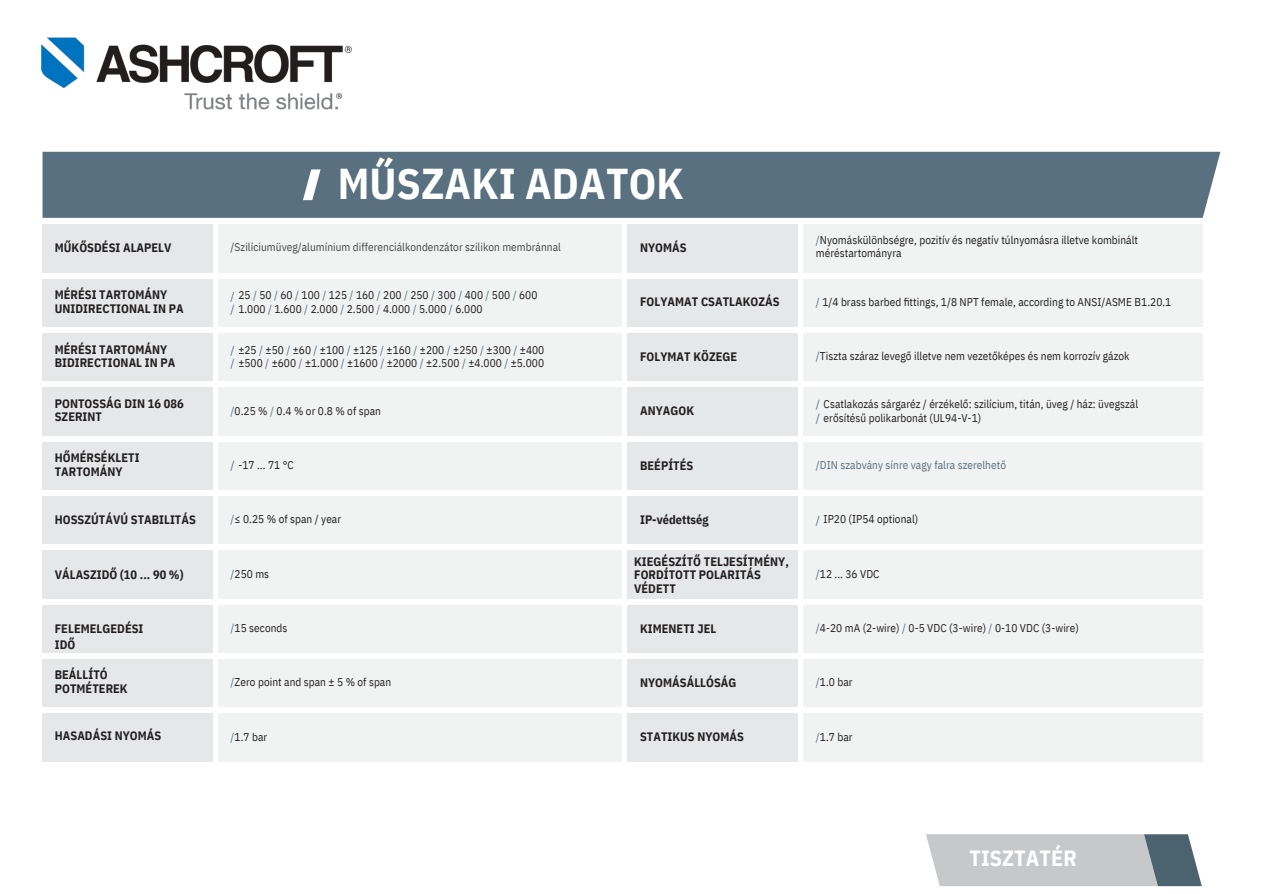
<style>
.page{position:relative;width:1263px;height:894px;background:#fff}
.page>*{position:absolute;margin:0;border:0;box-sizing:border-box;transform-origin:0 0}
.t1{font:700 43.05px "IBM Plex Sans Cond";letter-spacing:.005em;color:#fff}
.t2{font:700 22.05px "IBM Plex Sans Cond";letter-spacing:.005em;color:#fff}
.t3{font:700 12.3px/13.5px "IBM Plex Sans Cond";letter-spacing:.005em;color:#231f20}
.t4{font:11.25px/13.5px "IBM Plex Sans Cond";letter-spacing:.005em;color:#231f20}
.t5{font:11.25px "IBM Plex Sans Cond";letter-spacing:.005em;color:#4b4b4d}
.t6{font:11.25px "IBM Plex Sans Cond";letter-spacing:.005em;color:#58707f}
.s1{font-family:"IBM Plex Sans";color:#58707f}
.s2{color:#58707f}
</style>
<div class="page">
<img style="left:41px;top:37px;width:311px;height:73px">
<div style="left:43px;top:225px;width:169px;height:47px;background:#e6e7e8"></div>
<div style="left:628px;top:225px;width:169px;height:47px;background:#e6e7e8"></div>
<div style="left:43px;top:279px;width:169px;height:47px;background:#e6e7e8"></div>
<div style="left:628px;top:279px;width:169px;height:47px;background:#e6e7e8"></div>
<div style="left:43px;top:333px;width:169px;height:48px;background:#e6e7e8"></div>
<div style="left:628px;top:333px;width:169px;height:48px;background:#e6e7e8"></div>
<div style="left:43px;top:388px;width:169px;height:47px;background:#e6e7e8"></div>
<div style="left:628px;top:388px;width:169px;height:47px;background:#e6e7e8"></div>
<div style="left:43px;top:442px;width:169px;height:47px;background:#e6e7e8"></div>
<div style="left:628px;top:442px;width:169px;height:47px;background:#e6e7e8"></div>
<div style="left:43px;top:496px;width:169px;height:47px;background:#e6e7e8"></div>
<div style="left:628px;top:496px;width:169px;height:47px;background:#e6e7e8"></div>
<div style="left:43px;top:550px;width:169px;height:48px;background:#e6e7e8"></div>
<div style="left:628px;top:550px;width:169px;height:48px;background:#e6e7e8"></div>
<div style="left:43px;top:605px;width:169px;height:47px;background:#e6e7e8"></div>
<div style="left:628px;top:605px;width:169px;height:47px;background:#e6e7e8"></div>
<div style="left:628px;top:659px;width:169px;height:47px;background:#e6e7e8"></div>
<div style="left:628px;top:713px;width:169px;height:48px;background:#e6e7e8"></div>
<div style="left:43px;top:659px;width:169px;height:47px;background:#e6e7e8"></div>
<div style="left:43px;top:713px;width:169px;height:48px;background:#e6e7e8"></div>
<div style="left:218px;top:225px;width:404px;height:47px;background:#f1f2f2"></div>
<div style="left:804px;top:225px;width:399px;height:47px;background:#f1f2f2"></div>
<div style="left:218px;top:550px;width:404px;height:48px;background:#f1f2f2"></div>
<div style="left:804px;top:550px;width:399px;height:48px;background:#f1f2f2"></div>
<div style="left:218px;top:388px;width:404px;height:47px;background:#f1f2f2"></div>
<div style="left:804px;top:388px;width:399px;height:47px;background:#f1f2f2"></div>
<div style="left:218px;top:279px;width:404px;height:47px;background:#f1f2f2"></div>
<div style="left:804px;top:279px;width:399px;height:47px;background:#f1f2f2"></div>
<div style="left:218px;top:605px;width:404px;height:47px;background:#f1f2f2"></div>
<div style="left:804px;top:605px;width:399px;height:47px;background:#f1f2f2"></div>
<div style="left:804px;top:659px;width:399px;height:47px;background:#f1f2f2"></div>
<div style="left:804px;top:713px;width:399px;height:48px;background:#f1f2f2"></div>
<div style="left:218px;top:442px;width:404px;height:47px;background:#f1f2f2"></div>
<div style="left:804px;top:442px;width:399px;height:47px;background:#f1f2f2"></div>
<div style="left:218px;top:713px;width:404px;height:48px;background:#f1f2f2"></div>
<div style="left:218px;top:333px;width:404px;height:48px;background:#f1f2f2"></div>
<div style="left:804px;top:333px;width:399px;height:48px;background:#f1f2f2"></div>
<div style="left:218px;top:659px;width:404px;height:47px;background:#f1f2f2"></div>
<div style="left:218px;top:496px;width:404px;height:47px;background:#f1f2f2"></div>
<div style="left:804px;top:496px;width:399px;height:47px;background:#f1f2f2"></div>
<div style="left:43px;top:152px;width:1177px;height:66px;background:#58707f"></div>
<svg style="left:303px;top:169px;width:18px;height:31px"></svg>
<svg style="left:926px;top:834px;width:276px;height:51px;background:#b6babe"></svg>
<p class="t1" style="left:338px;top:155px;width:348px">MŰSZAKI ADATOK</p>
<h3 class="t3" style="left:55px;top:241px;width:118px">MŰKŐSDÉSI ALAPELV</h3>
<p class="t3" style="left:640px;top:241px;width:48px">NYOMÁS</p>
<h3 class="t5" style="left:231px;top:239px;width:332px">/Szilíciumüveg/alumínium differenciálkondenzátor szilikon membránnal</h3>
<p class="t3" style="left:55px;top:288px;width:130px">MÉRÉSI TARTOMÁNY<br>UNIDIRECTIONAL IN PA</p>
<p class="t3" style="left:55px;top:342px;width:122px">MÉRÉSI TARTOMÁNY<br>BIDIRECTIONAL IN PA</p>
<p class="t3" style="left:55px;top:396px;width:130px">PONTOSSÁG DIN 16 086<br>SZERINT</p>
<h3 class="t3" style="left:55px;top:451px;width:86px">HŐMÉRSÉKLETI<br>TARTOMÁNY</h3>
<p class="t3" style="left:55px;top:512px;width:143px">HOSSZÚTÁVÚ STABILITÁS</p>
<h3 class="t3" style="left:55px;top:567px;width:130px">VÁLASZIDŐ (10 ... 90 %)</h3>
<h1 class="t3" style="left:55px;top:619px;width:90px;line-height:16.8px">FELEMELGEDÉSI<br>IDŐ</h1>
<h3 class="t3" style="left:55px;top:666px;width:74px;line-height:14.2px">BEÁLLÍTÓ<br>POTMÉTEREK</h3>
<p class="t3" style="left:55px;top:728px;width:108px">HASADÁSI NYOMÁS</p>
<p class="t4" style="left:231px;top:288px;width:308px"><span class="s1">/</span>25<span class="s2">/</span>50<span class="s2">/</span>60<span class="s2">/</span>100<span class="s2">/</span>125<span class="s2">/</span>160<span class="s2">/</span>200<span class="s2">/</span>250<span class="s2">/</span>300<span class="s2">/</span>400<span class="s2">/</span>500<span class="s2">/</span>600</p>
<h4 class="t4" style="left:231px;top:302px;width:253px"><span class="s1">/</span> 1.000 <span class="s2">/</span> 1.600 <span class="s2">/</span> 2.000 <span class="s2">/</span> 2.500 <span class="s2">/</span> 4.000 <span class="s2">/</span> 5.000 <span class="s2">/</span> 6.000</h4>
<h3 class="t4" style="left:231px;top:342px;width:315px"><span class="s1">/</span> ±25 <span class="s2">/</span> ±50 <span class="s2">/</span> ±60 <span class="s2">/</span> ±100 <span class="s2">/</span> ±125 <span class="s2">/</span> ±160 <span class="s2">/</span> ±200 <span class="s2">/</span> ±250 <span class="s2">/</span> ±300 <span class="s2">/</span> ±400 <span class="s1">/</span> ±500 <span class="s2">/</span> ±600 <span class="s2">/</span> ±1.000 <span class="s2">/</span> ±1600 <span class="s2">/</span> ±2000 <span class="s2">/</span> ±2.500 <span class="s2">/</span> ±4.000 <span class="s2">/</span> ±5.000</h3>
<h3 class="t4" style="left:231px;top:403px;width:152px"><span class="s2">/</span>0.25 % <span class="s2">/</span> 0.4 % or 0.8 % of span</h3>
<p class="t4" style="left:231px;top:458px;width:65px"><span class="s1">/</span> -17 ... 71 °C</p>
<p class="t4" style="left:231px;top:512px;width:112px"><span class="s2">/</span>≤ 0.25 % of span / year</p>
<p class="t4" style="left:231px;top:567px;width:40px"><span class="s2">/</span>250 ms</p>
<h5 class="t4" style="left:231px;top:621px;width:58px"><span class="s2">/</span>15 seconds</h5>
<p class="t4" style="left:231px;top:675px;width:162px"><span class="s2">/</span>Zero point and span ± 5 % of span</p>
<h3 class="t4" style="left:231px;top:729px;width:38px"><span class="s2">/</span>1.7 bar</h3>
<p class="t3" style="left:640px;top:295px;width:141px">FOLYAMAT CSATLAKOZÁS</p>
<h3 class="t3" style="left:640px;top:349px;width:99px">FOLYMAT KÖZEGE</h3>
<p class="t3" style="left:640px;top:403px;width:55px">ANYAGOK</p>
<h3 class="t3" style="left:640px;top:458px;width:55px">BEÉPÍTÉS</h3>
<h3 class="t3" style="left:640px;top:512px;width:70px">IP-védettség</h3>
<p class="t3" style="left:634px;top:554px;width:156px">KIEGÉSZÍTŐ TELJESÍTMÉNY,<br>FORDÍTOTT POLARITÁS<br>VÉDETT</p>
<p class="t3" style="left:640px;top:621px;width:78px">KIMENETI JEL</p>
<p class="t3" style="left:640px;top:675px;width:98px">NYOMÁSÁLLÓSÁG</p>
<h3 class="t3" style="left:640px;top:729px;width:105px">STATIKUS NYOMÁS</h3>
<p class="t4" style="left:816px;top:233px;width:324px"><span class="s2">/</span>Nyomáskülönbségre, pozitív és negatív túlnyomásra illetve kombinált méréstartományra</p>
<h3 class="t4" style="left:816px;top:295px;width:357px"><span class="s2">/</span> 1/4 brass barbed fittings, 1/8 NPT female, according to ANSI/ASME B1.20.1</h3>
<p class="t4" style="left:816px;top:348px;width:315px"><span class="s2">/</span>Tiszta száraz levegő illetve nem vezetőképes és nem korrozív gázok</p>
<h3 class="t4" style="left:816px;top:397px;width:324px"><span class="s1">/</span> Csatlakozás sárgaréz / érzékelő: szilícium, titán, üveg / ház: üvegszál <span class="s1">/</span> erősítésű polikarbonát (UL94-V-1)</h3>
<p class="t6" style="left:816px;top:457px;width:192px">/DIN szabvány sínre vagy falra szerelhető</p>
<p class="t4" style="left:816px;top:512px;width:104px"><span class="s1">/</span> IP20 (IP54 optional)</p>
<p class="t4" style="left:816px;top:566px;width:65px"><span class="s2">/</span>12 ... 36 VDC</p>
<h3 class="t4" style="left:816px;top:621px;width:264px"><span class="s2">/</span>4-20 mA (2-wire) <span class="s2">/</span> 0-5 VDC (3-wire) <span class="s2">/</span> 0-10 VDC (3-wire)</h3>
<p class="t4" style="left:816px;top:675px;width:38px"><span class="s2">/</span>1.0 bar</p>
<h3 class="t4" style="left:816px;top:729px;width:38px"><span class="s2">/</span>1.7 bar</h3>
<p class="t2" style="left:969px;top:842px;width:109px">TISZTATÉR</p>
</div>
